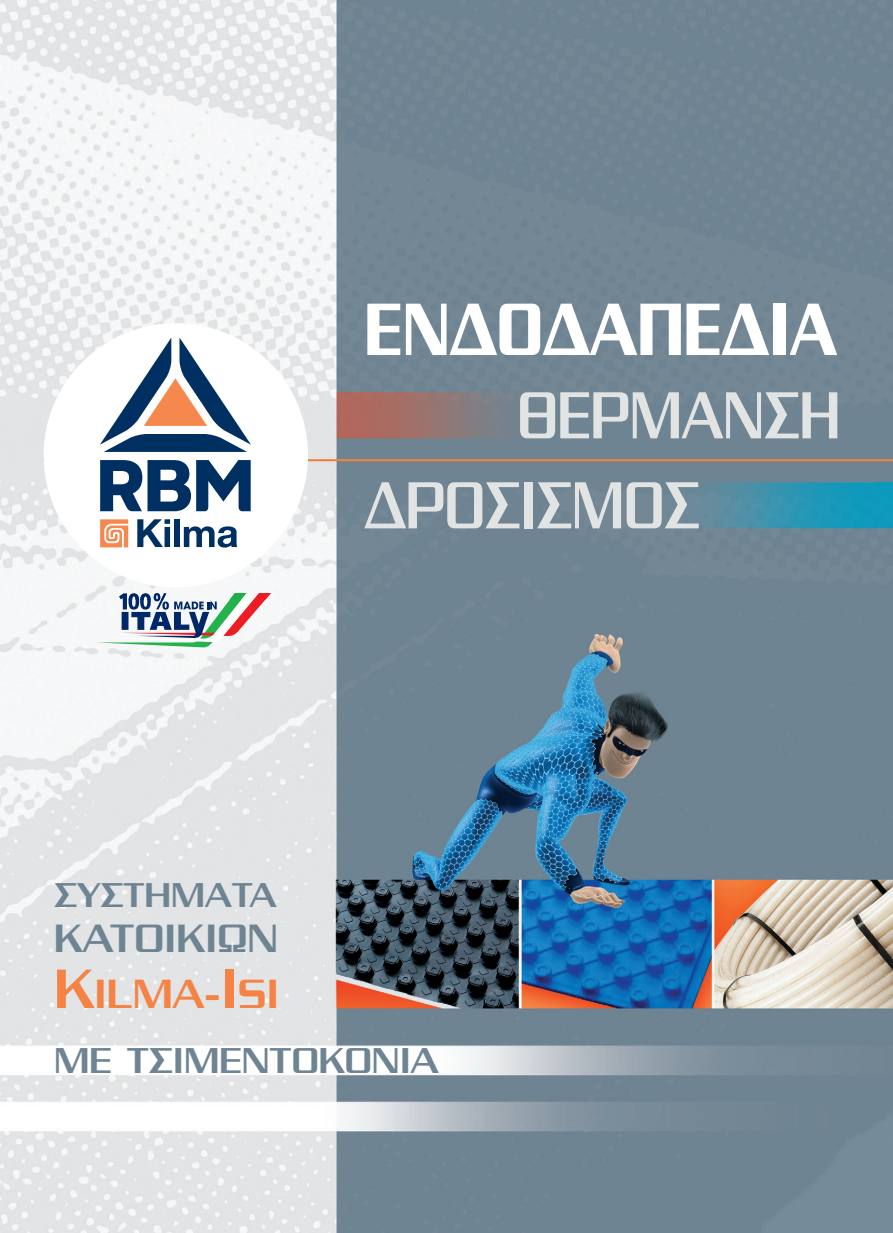
<style>
.page{position:relative;width:893px;height:1233px;background:#fff}
.page>*{position:absolute;margin:0;border:0;box-sizing:border-box;transform-origin:0 0}
.t1{font:700 80.25px "PF Stargate";color:#fff;scale:.8 1}
.t2{font:500 72px/90px "PF Stargate";color:#e2e4e4;scale:.8 1}
.t3{font:500 44.25px "PF Stargate";color:#f58345}
.t4{font:500 42.9px "PF Stargate";color:#6f8492}
.t5{font:500 39px "PF Stargate";color:#6f8492}
.t6{font:500 37.35px "PF Stargate";color:#6f8492}
.s1{font-size:60px}
</style>
<div class="page">
<img style="left:0;top:0;width:892px;height:1233px">
<div style="left:44px;top:323px;width:264px;height:264px;background:#fff;border-radius:50%"></div>
<svg style="left:100px;top:338px;width:151px;height:114px"></svg>
<svg style="left:137px;top:519px;width:33px;height:28px"></svg>
<div style="left:174px;top:519px;width:6px;height:28px;background:#003062"></div>
<svg style="left:184px;top:526px;width:53px;height:22px"></svg>
<svg style="left:100px;top:460px;width:151px;height:51px"></svg>
<svg style="left:100px;top:519px;width:28px;height:28px"></svg>
<svg style="left:95px;top:593px;width:176px;height:54px"></svg>
<p class="t1" style="left:365px;top:303px;width:592px">EN¢O¢A¶E¢IA</p>
<p class="t2" style="left:365px;top:377px;width:596px;text-indent:153px">£EPMAN™H ¢PO™I™MO™</p>
<p class="t6" style="left:54px;top:883px;width:224px">™Y™THMA∆∞</p>
<p class="t4" style="left:54px;top:925px;width:225px">KATOIKIøN</p>
<p class="t3" style="left:54px;top:980px;width:226px"><span class="s1">K</span>ILMA-<span class="s1">I</span>SI</p>
<p class="t5" style="left:54px;top:1048px;width:386px">ª∂ ∆™πª∂¡∆√∫√¡π∞</p>
</div>
